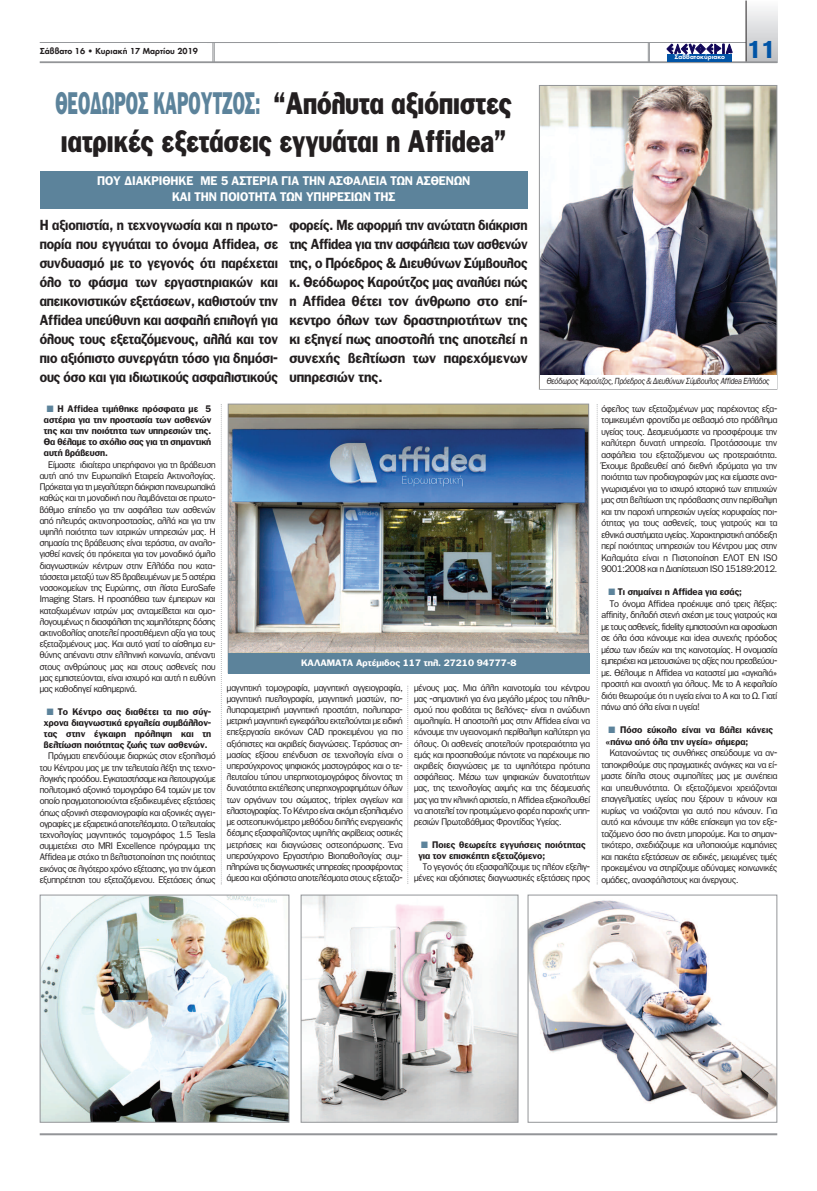
<style>
.page{position:relative;width:817px;height:1191px;background:#fff}
.page>*{position:absolute;margin:0;border:0;box-sizing:border-box;transform-origin:0 0}
.t1{font:900 30px/38.4px "PF Franklin Gothic";color:#231f20;scale:.8 1}
.t2{font:900 25px "PF Akzidenz";color:#0154a6}
.t3{font:700 14px/19px "PF Franklin Gothic";color:#231f20;text-align:justify;scale:.9 1}
.t4{font:700 12px/16px "PF Franklin Gothic";color:#fff;text-align:center;scale:.95 1}
.t5{font:9.2px/11.2px "PF Franklin Gothic";color:#231f20;text-align:justify}
.t6{font:700 9.2px/11.2px "PF Franklin Gothic";color:#231f20}
.t7{font:9.2px "PF Franklin Gothic";letter-spacing:-.025em;color:#231f20}
.t8{font:700 9px "PF Franklin Gothic";color:#fff;scale:1.05 1}
.t9{font:italic 8.5px "PF Franklin Gothic";color:#231f20;scale:.85 1}
.t10{font:600 8px "PF Futura Neu";color:#231f20;scale:.95 1}
.t11{font:600 6px "PF Futura Neu";color:#fff}
.s1{color:#5c839b}
</style>
<div class="page">
<div style="left:746px;top:0;width:31px;height:62px;background:linear-gradient(to bottom,#fcfcfd,#bec0c2)"></div>
<hr style="left:40px;top:42px;width:705px;height:1px;background:#939598">
<svg style="left:212px;top:43px;width:3px;height:18px"></svg>
<svg style="left:647px;top:43px;width:3px;height:18px"></svg>
<hr style="left:745px;top:1px;width:1px;height:62px;background:#231f20">
<hr style="left:40px;top:61px;width:737px;height:2px;background:#939598">
<svg style="left:666px;top:44px;width:66px;height:10px"></svg>
<div style="left:667px;top:54px;width:64px;height:7px;background:#0154a6"></div>
<img style="left:541px;top:87px;width:234px;height:288px">
<div style="left:539px;top:85px;width:238px;height:304px;border:1px solid #939598"></div>
<div style="left:40px;top:171px;width:487px;height:37px;background:#5c839b"></div>
<div style="left:539px;top:375px;width:237px;height:13px;background:#fff"></div>
<img style="left:42px;top:896px;width:245px;height:224px">
<div style="left:40px;top:894px;width:249px;height:228px;border:1px solid #939598"></div>
<img style="left:302px;top:896px;width:214px;height:224px">
<div style="left:300px;top:894px;width:218px;height:228px;border:1px solid #939598"></div>
<img style="left:529px;top:900px;width:246px;height:220px">
<div style="left:527px;top:894px;width:250px;height:228px;border:1px solid #939598"></div>
<img style="left:230px;top:406px;width:357px;height:247px">
<div style="left:228px;top:653px;width:361px;height:20px;background:#5c839b"></div>
<hr style="left:40px;top:1133px;width:737px;height:2px;background:#939598">
<svg style="left:221px;top:404px;width:1px;height:480px"></svg>
<svg style="left:407px;top:685px;width:1px;height:198px"></svg>
<svg style="left:596px;top:404px;width:1px;height:480px"></svg>
<p class="t10" style="left:40px;top:46px;width:168px">Σάββατο 16 • Κυριακή 17 Μαρτίου 2019</p>
<h1 class="t1" style="left:55px;top:83px;width:572px"><span class="s1">ΘεΟδωρΟς KαρΟΥτζΟς:</span> “Aπόλυτα αξιόπιστες ιατρικές εξετάσεις εγγυάται η αffidea”</h1>
<h3 class="t4" style="left:97px;top:173px;width:394px">ΠΟΥ ΔΙΑΚΡΙΘΗΚΕ ΜΕ 5 ΑΣΤΕΡΙΑ ΓΙΑ ΤΗΝ ΑΣΦΑΛΕΙΑ ΤΩΝ ΑΣΘΕΝΩΝ<br>ΚΑΙ ΤΗΝ ΠΟΙΟΤΗΤΑ ΤΩΝ ΥΠΗΡΕΣΙΩΝ ΤΗΣ</h3>
<p class="t3" style="left:40px;top:215px;width:266px">Η αξιοπιστία, η τεχνογνωσία και η πρωτο&shy;πορία που εγγυάται το όνομα Affidea, σε συνδυασμό με το γεγονός ότι παρέχεται όλο το φάσμα των εργαστηριακών και απεικονιστικών εξετάσεων, καθιστούν την Affidea υπεύθυνη και ασφαλή επιλογή για όλους τους εξεταζόμενους, αλλά και τον πιο αξιόπιστο συνεργάτη τόσο για δημόσι&shy;ους όσο και για ιδιωτικούς ασφαλιστικούς</p>
<p class="t3" style="left:289px;top:215px;width:266px">φορείς. Με αφορμή την ανώτατη διάκριση της Affidea για την ασφάλεια των ασθενών της, ο Πρόεδρος &amp; Διευθύνων Σύμβουλος κ. Θεόδωρος Καρούτζος μας αναλύει πώς η Affidea θέτει τον άνθρωπο στο επί&shy;κεντρο όλων των δραστηριοτήτων της κι εξηγεί πως αποστολή της αποτελεί η συνεχής βελτίωση των παρεχόμενων υπηρεσιών της.</p>
<p class="t11" style="left:674px;top:53px;width:52px">Σαββατοκύριακο</p>
<h2 class="t2" style="left:747px;top:34px;width:29px">11</h2>
<p class="t9" style="left:546px;top:377px;width:263px">Θεόδωρος Kαρούτζος, Πρόεδρος &amp; Διευθύνων Σύμβουλος Αffidea Ελλάδος</p>
<p class="t6" style="left:44px;top:402px;width:169px;text-align:justify;text-indent:3px"><span class="s1">■</span> Η Affidea τιμήθηκε πρόσφατα με 5 αστέρια για την προστασία των ασθενών της και την ποιότητα των υπηρεσιών της.<br>Θα θέλαμε το σχόλιο σας για τη σημαντική αυτή βράβευση.</p>
<p class="t5" style="left:40px;top:459px;width:177px;text-indent:9px">Είμαστε ιδιαίτερα υπερήφανοι για τη βράβευση αυτή από την Ευρωπαϊκή Εταιρεία Ακτινολογίας.<br>Πρόκειται για τη μεγαλύτερη διάκριση πανευρωπαϊκά καθώς και τη μοναδική που λαμβάνεται σε πρωτο&shy;βάθμιο επίπεδο για την ασφάλεια των ασθενών από πλευράς ακτινοπροστασίας, αλλά και για την υψηλή ποιότητα των ιατρικών υπηρεσιών μας. Η σημασία της βράβευσης είναι τεράστια, αν αναλο&shy;γισθεί κανείς ότι πρόκειται για τον μοναδικό όμιλο διαγνωστικών κέντρων στην Ελλάδα που κατα&shy;τάσσεται μεταξύ των 85 βραβευμένων με 5 αστέρια νοσοκομείων της Ευρώπης, στη λίστα EuroSafe Imaging Stars. Η προσπάθεια των έμπειρων και καταξιωμένων ιατρών μας ανταμείβεται και ομο&shy;λογουμένως η διασφάλιση της χαμηλότερης δόσης ακτινοβολίας αποτελεί προστιθέμενη αξία για τους εξεταζομένους μας. Και αυτό γιατί το αίσθημα ευ&shy;θύνης απέναντι στην ελληνική κοινωνία, απέναντι στους ανθρώπους μας και στους ασθενείς που μας εμπιστεύονται, είναι ισχυρό και αυτή η ευθύνη μας καθοδηγεί καθημερινά.</p>
<p class="t6" style="left:44px;top:705px;width:169px;text-align:center"><span class="s1">■</span> Το Κέντρο σας διαθέτει τα πιο σύγ&shy;χρονα διαγνωστικά εργαλεία συμβάλλον&shy;τας στην έγκαιρη πρόληψη και τη βελτίωση ποιότητας ζωής των ασθενών.</p>
<p class="t5" style="left:40px;top:750px;width:177px;text-indent:9px">Πράγματι επενδύουμε διαρκώς στον εξοπλισμό του Κέντρου μας με την τελευταία λέξη της τεχνο&shy;λογικής προόδου. Εγκαταστήσαμε και λειτουργούμε πολυτομικό αξονικό τομογράφο 64 τομών με τον οποίο πραγματοποιούνται εξειδικευμένες εξετάσεις όπως αξονική στεφανιογραφία και αξονικές αγγει&shy;ογραφίες με εξαιρετικά αποτελέσματα. Ο τελευταίας τεχνολογίας μαγνητικός τομογράφος 1.5 Tesla συμμετέχει στο MRΙ Excellence πρόγραμμα της Affidea με στόχο τη βελτιστοποίηση της ποιότητας εικόνας σε λιγότερο χρόνο εξέτασης, για την άμεση εξυπηρέτηση του εξεταζόμενου. Εξετάσεις όπως</p>
<p class="t8" style="left:301px;top:657px;width:207px">ΚΑΛΑΜΑΤΑ Αρτέμιδος 117 τηλ. 27210 94777-8</p>
<p class="t5" style="left:227px;top:681px;width:177px">μαγνητική τομογραφία, μαγνητική αγγειογραφία, μαγνητική πυελογραφία, μαγνητική μαστών, πο&shy;λυπαραμετρική μαγνητική προστάτη, πολυπαρα&shy;μετρική μαγνητική εγκεφάλου εκτελούνται με ειδική επεξεργασία εικόνων CAD προκειμένου για πιο αξιόπιστες και ακριβείς διαγνώσεις. Τεράστιας ση&shy;μασίας εξίσου επένδυση σε τεχνολογία είναι ο υπερσύγχρονος ψηφιακός μαστογράφος και ο τε&shy;λευταίου τύπου υπερηχοτομογράφος δίνοντας τη δυνατότητα εκτέλεσης υπερηχογραφημάτων όλων των οργάνων του σώματος, triplex αγγείων και ελαστογραφίας. Το Κέντρο είναι ακόμη εξοπλισμένο με οστεοπυκνόμετρο μεθόδου διπλής ενεργειακής δέσμης εξασφαλίζοντας υψηλής ακρίβειας οστικές μετρήσεις και διαγνώσεις οστεοπόρωσης. Ένα υπερσύγχρονο Εργαστήριο Βιοπαθολογίας συμ&shy;πληρώνει τις διαγνωστικές υπηρεσίες προσφέροντας άμεσα και αξιόπιστα αποτελέσματα στους εξεταζο-</p>
<p class="t5" style="left:414px;top:681px;width:177px">μένους μας. Μια άλλη καινοτομία του κέντρου μας -σημαντική για ένα μεγάλο μέρος του πληθυ&shy;σμού που φοβάται τις βελόνες- είναι η ανώδυνη αιμοληψία. Η αποστολή μας στην Affidea είναι να κάνουμε την υγειονομική περίθαλψη καλύτερη για όλους. Οι ασθενείς αποτελούν προτεραιότητα για εμάς και προσπαθούμε πάντοτε να παρέχουμε πιο ακριβείς διαγνώσεις με τα υψηλότερα πρότυπα ασφάλειας. Μέσω των ψηφιακών δυνατοτήτων μας, της τεχνολογίας αιχμής και της δέσμευσής μας για την κλινική αριστεία, η Affidea εξακολουθεί να αποτελεί τον προτιμώμενο φορέα παροχής υπη&shy;ρεσιών Πρωτοβάθμιας Φροντίδας Υγείας.</p>
<p class="t6" style="left:418px;top:838px;width:169px;text-indent:3px"><span class="s1">■</span> Ποιες θεωρείτε εγγυήσεις ποιότητας για τον επισκέπτη εξεταζόμενο;</p>
<p class="t5" style="left:414px;top:861px;width:177px;text-align:right">Το γεγονός ότι εξασφαλίζουμε τις πλέον εξελιγ&shy;μένες και αξιόπιστες διαγνωστικές εξετάσεις προς</p>
<p class="t5" style="left:601px;top:402px;width:177px;line-height:11.5px">όφελος των εξεταζομένων μας παρέχοντας εξα&shy;τομικευμένη φροντίδα με σεβασμό στο πρόβλημα υγείας τους. Δεσμευόμαστε να προσφέρουμε την καλύτερη δυνατή υπηρεσία. Προτάσσουμε την ασφάλεια του εξεταζόμενου ως προτεραιότητα.<br>Έχουμε βραβευθεί από διεθνή ιδρύματα για την ποιότητα των προδιαγραφών μας και είμαστε ανα&shy;γνωρισμένοι για το ισχυρό ιστορικό των επιτυχιών μας στη βελτίωση της πρόσβασης στην περίθαλψη και την παροχή υπηρεσιών υγείας κορυφαίας ποι&shy;ότητας για τους ασθενείς, τους γιατρούς και τα εθνικά συστήματα υγείας. Χαρακτηριστική απόδειξη περί ποιότητας υπηρεσιών του Κέντρου μας στην Καλαμάτα είναι η Πιστοποίηση ΕΛΟΤ EN ISO 9001:2008 και η Διαπίστευση ISO 15189:2012.</p>
<p class="t6" style="left:608px;top:586px;width:135px"><span class="s1">■</span> Τι σημαίνει η Affidea για εσάς;</p>
<p class="t5" style="left:609px;top:598px;width:169px">Το όνομα Αffidea προέκυψε από τρεις λέξεις:</p>
<p class="t5" style="left:601px;top:609px;width:177px">affinity, δηλαδή στενή σχέση με τους γιατρούς και</p>
<p class="t7" style="left:601px;top:621px;width:177px">με τους ασθενείς, fidelity εμπιστοσύνη και αφοσίωση</p>
<p class="t5" style="left:601px;top:632px;width:177px">σε όλα όσα κάνουμε και idea συνεχής πρόοδος</p>
<p class="t5" style="left:601px;top:644px;width:177px">μέσω των ιδεών και της καινοτομίας. Η ονομασία</p>
<p class="t5" style="left:601px;top:655px;width:177px">εμπεριέχει και μετουσιώνει τις αξίες που πρεσβεύου-</p>
<p class="t5" style="left:601px;top:667px;width:177px">με. Θέλουμε η Affidea να καταστεί μια «αγκαλιά»</p>
<p class="t5" style="left:601px;top:678px;width:177px">προσιτή και ανοιχτή για όλους. Με το Α κεφαλαίο</p>
<p class="t5" style="left:601px;top:690px;width:177px">διότι θεωρούμε ότι η υγεία είναι το Α και το Ω. Γιατί</p>
<p class="t5" style="left:601px;top:701px;width:100px">πάνω από όλα είναι η υγεία!</p>
<p class="t6" style="left:605px;top:724px;width:169px;line-height:11.5px;text-indent:3px"><span class="s1">■</span> Πόσο εύκολο είναι να βάλει κάνεις «πάνω από όλα την υγεία» σήμερα;</p>
<p class="t5" style="left:601px;top:747px;width:177px;line-height:11.5px;text-indent:9px">Κατανοώντας τις συνθήκες σπεύδουμε να αν&shy;ταποκριθούμε στις πραγματικές ανάγκες και να εί&shy;μαστε δίπλα στους συμπολίτες μας με συνέπεια και υπευθυνότητα. Οι εξεταζόμενοι χρειάζονται επαγγελματίες υγείας που ξέρουν τι κάνουν και κυρίως να νοιάζονται για αυτό που κάνουν. Για αυτό και κάνουμε την κάθε επίσκεψη για τον εξε&shy;ταζόμενο όσο πιο άνετη μπορούμε. Και το σημαν&shy;τικότερο, σχεδιάζουμε και υλοποιούμε καμπάνιες και πακέτα εξετάσεων σε ειδικές, μειωμένες τιμές προκειμένου να στηρίζουμε αδύναμες κοινωνικές ομάδες, ανασφάλιστους και άνεργους.</p>
</div>
